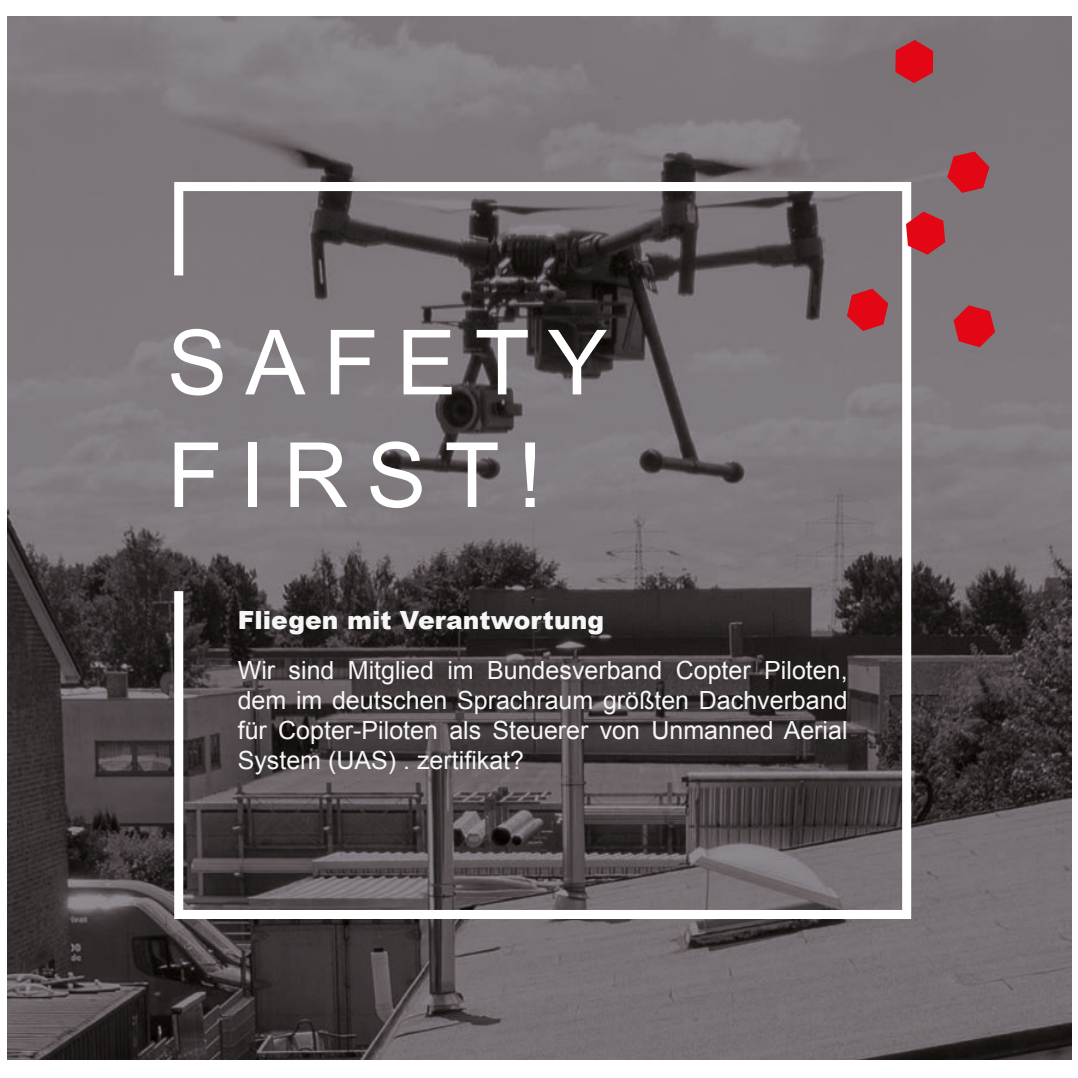
<style>
.page{position:relative;width:1078px;height:1078px;background:#fff}
.page>*{position:absolute;margin:0;border:0;box-sizing:border-box;transform-origin:0 0}
.t1{font:90px/112.5px "Arial";letter-spacing:.2em;color:#fff}
.t2{font:25px/30px "Arial";color:#f6f6f6;text-align:justify}
.t3{font:900 25px "Arial";color:#f6f6f6}
</style>
<div class="page">
<img style="left:8px;top:17px;width:1063px;height:1041px">
<svg style="left:174px;top:182px;width:737px;height:736px;background:#635e60"></svg>
<svg style="left:905px;top:211px;width:39px;height:44px;background:#d1343f"></svg>
<svg style="left:895px;top:40px;width:37px;height:43px;background:#c8212d"></svg>
<svg style="left:947px;top:151px;width:42px;height:42px;background:#c32834"></svg>
<svg style="left:953px;top:305px;width:41px;height:42px;background:#c52732"></svg>
<svg style="left:846px;top:288px;width:42px;height:43px;background:#c22b36"></svg>
<h1 class="t1" style="left:167px;top:307px;width:442px">SAFETY<br>FIRST!</h1>
<p class="t3" style="left:238px;top:601px;width:368px">Fliegen mit Verantwortung</p>
<p class="t2" style="left:238px;top:655px;width:611px">Wir sind Mitglied im Bundesverband Copter Piloten, dem im deutschen Sprachraum größten Dachverband für Copter-Piloten als Steuerer von Unmanned Aerial System (UAS) . zertifikat?</p>
</div>
